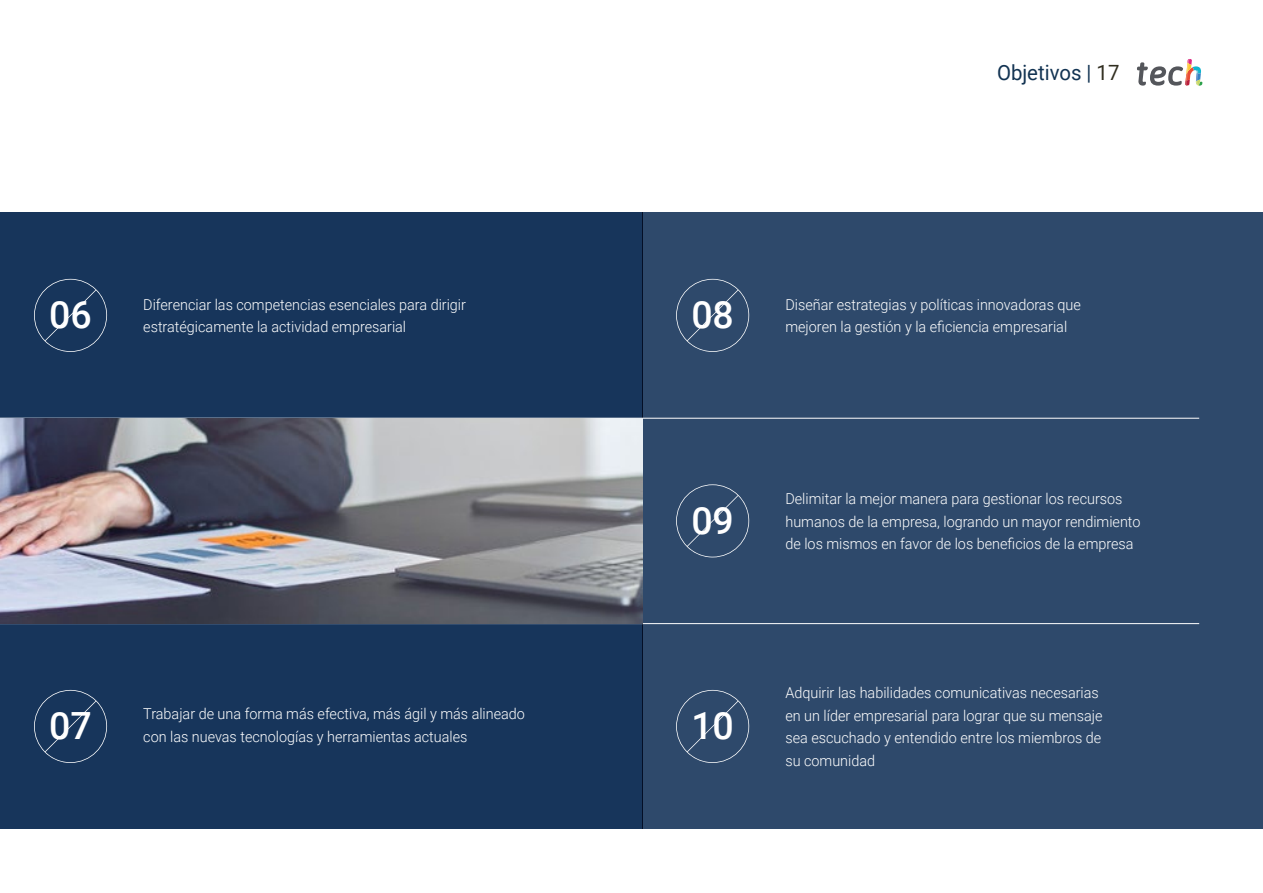
<style>
.page{position:relative;width:1263px;height:893px;background:#fff}
.page>*{position:absolute;margin:0;border:0;box-sizing:border-box;transform-origin:0 0}
.t1{font:500 37.5px "Roboto";color:#fff}
.t2{font:21px "Roboto";color:#123352}
.t3{font:300 15px/22.5px "Roboto";color:#fff;scale:.96 1}
.s1{color:#312e20}
</style>
<div class="page">
<div style="left:0;top:213px;width:642px;height:616px;background:#17355b"></div>
<div style="left:642px;top:213px;width:621px;height:616px;background:#2e496b"></div>
<svg style="left:676px;top:279px;width:73px;height:73px"></svg>
<svg style="left:676px;top:484px;width:73px;height:73px"></svg>
<svg style="left:34px;top:279px;width:73px;height:73px"></svg>
<svg style="left:676px;top:690px;width:73px;height:73px"></svg>
<hr style="left:0;top:418px;width:1199px;height:1px;background:#fff">
<hr style="left:0;top:623px;width:1199px;height:1px;background:#fff">
<img style="left:0;top:418px;width:642px;height:206px">
<svg style="left:34px;top:690px;width:73px;height:73px"></svg>
<svg style="left:1137px;top:59px;width:65px;height:27px"></svg>
<h2 class="t2" style="left:997px;top:57px;width:124px">Objetivos | <span class="s1">17</span></h2>
<h1 class="t1" style="left:49px;top:288px;width:44px">06</h1>
<p class="t3" style="left:143px;top:293px;width:338px">Diferenciar las competencias esenciales para dirigir estratégicamente la actividad empresarial</p>
<h1 class="t1" style="left:691px;top:288px;width:44px">08</h1>
<p class="t3" style="left:785px;top:293px;width:309px">Diseñar estrategias y políticas innovadoras que mejoren la gestión y la eficiencia empresarial</p>
<h1 class="t1" style="left:691px;top:494px;width:44px">09</h1>
<p class="t3" style="left:785px;top:487px;width:371px">Delimitar la mejor manera para gestionar los recursos humanos de la empresa, logrando un mayor rendimiento de los mismos en favor de los beneficios de la empresa</p>
<p class="t3" style="left:143px;top:702px;width:399px">Trabajar de una forma más efectiva, más ágil y más alineado con las nuevas tecnologías y herramientas actuales</p>
<h1 class="t1" style="left:49px;top:699px;width:44px">07</h1>
<h1 class="t1" style="left:691px;top:699px;width:44px">10</h1>
<p class="t3" style="left:785px;top:681px;width:332px">Adquirir las habilidades comunicativas necesarias en un líder empresarial para lograr que su mensaje sea escuchado y entendido entre los miembros de su comunidad</p>
</div>
